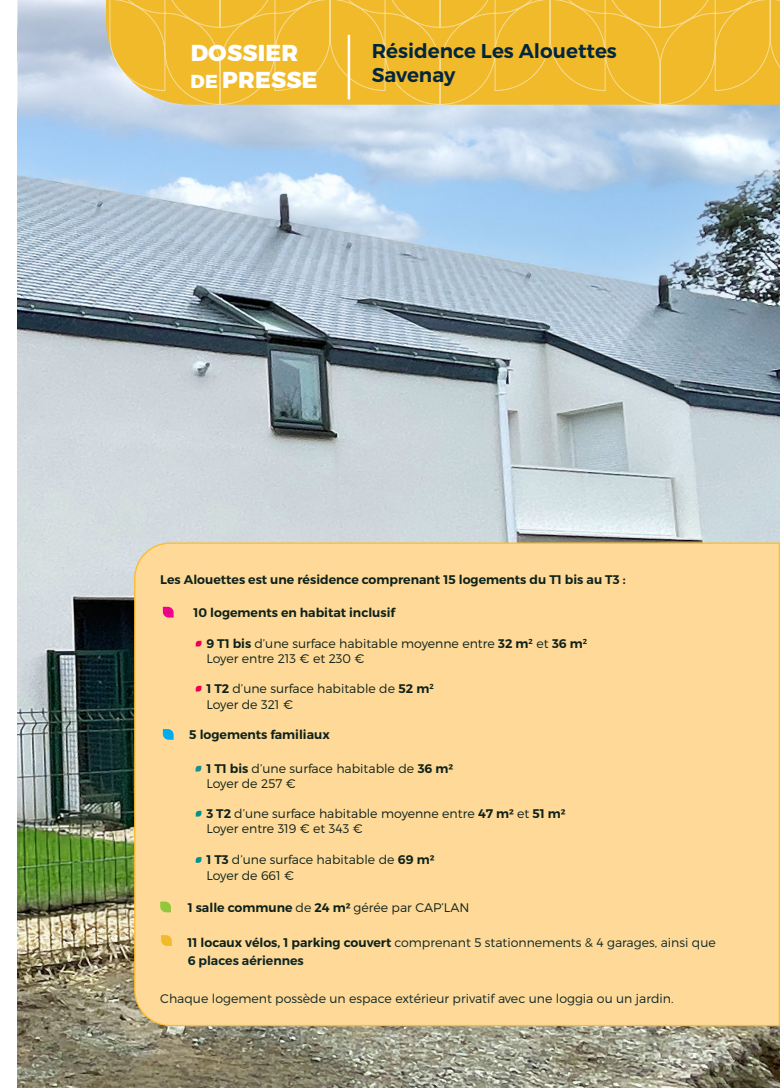
<style>
.page{position:relative;width:780px;height:1088px;background:#fff}
.page>*{position:absolute;margin:0;border:0;box-sizing:border-box;transform-origin:0 0}
.t1{font:800 23px "Montserrat";letter-spacing:.01em;color:#fff}
.t2{font:600 20px "Montserrat";color:#03263f}
.t3{font:300 12.5px/15px "Montserrat";color:#0f282e}
.t4{font:300 12.5px/18.8px "Montserrat";color:#0d2d43}
.t5{font:600 12.5px "Montserrat";color:#0f282e}
.s1{font-size:18.75px}
.s2{font-weight:600}
.s3{font-weight:300}
.s4{font-weight:600;color:#0f282e}
.s5{color:#0f282e}
</style>
<div class="page">
<img style="left:18px;top:0;width:762px;height:1088px">
<svg style="left:17px;top:0;width:1px;height:168px"></svg>
<svg style="left:109px;top:0;width:671px;height:105px;background:#efbc34"></svg>
<hr style="left:347px;top:35px;width:3px;height:64px;background:#fff">
<div style="left:133px;top:542px;width:647px;height:485px;background:#fed997"></div>
<svg style="left:196px;top:641px;width:5px;height:5px"></svg>
<svg style="left:196px;top:686px;width:5px;height:5px"></svg>
<svg style="left:196px;top:811px;width:5px;height:5px"></svg>
<svg style="left:196px;top:857px;width:5px;height:6px"></svg>
<svg style="left:163px;top:607px;width:11px;height:10px"></svg>
<svg style="left:163px;top:729px;width:11px;height:11px"></svg>
<svg style="left:195px;top:766px;width:6px;height:5px"></svg>
<svg style="left:160px;top:901px;width:11px;height:11px"></svg>
<svg style="left:161px;top:935px;width:11px;height:11px"></svg>
<p class="t1" style="left:191px;top:38px;width:109px">DOSSIER</p>
<p class="t1" style="left:191px;top:66px;width:128px"><span class="s1">DE</span> PRESSE</p>
<p class="t2" style="left:372px;top:39px;width:247px">Résidence Les Alouettes</p>
<p class="t2" style="left:372px;top:63px;width:85px">Savenay</p>
<p class="t5" style="left:160px;top:572px;width:467px">Les Alouettes est une résidence comprenant 15 logements du T1 bis au T3 :</p>
<p class="t5" style="left:193px;top:605px;width:203px">10 logements en habitat inclusif</p>
<p class="t3" style="left:206px;top:636px;width:382px"><span class="s2">9 T1 bis</span> d’une surface habitable moyenne entre <span class="s2">32 m</span><sup>2</sup> et <span class="s2">36 m</span><sup>2<br></sup>Loyer entre 213 € et 230 €</p>
<p class="t3" style="left:206px;top:680px;width:229px;line-height:16.2px"><span class="s2">1 T2</span> d’une surface habitable de <span class="s2">52 m</span><sup>2<br></sup>Loyer de 321 €</p>
<p class="t5" style="left:189px;top:727px;width:142px">5 logements familiaux</p>
<p class="t3" style="left:206px;top:761px;width:248px"><span class="s2">1 T1 bis</span> d’une surface habitable de <span class="s2">36 m²<br></span>Loyer de 257 €</p>
<p class="t3" style="left:206px;top:806px;width:361px"><span class="s2">3 T2</span> d’une surface habitable moyenne entre <span class="s2">47 m²</span> et <span class="s2">51 m²<br></span>Loyer entre 319 € et 343 €</p>
<p class="t3" style="left:206px;top:851px;width:230px;line-height:16.2px"><span class="s2">1 T3</span> d’une surface habitable de <span class="s2">69 m²<br></span>Loyer de 661 €</p>
<p class="t5" style="left:188px;top:899px;width:283px">1 salle commune <span class="s3">de</span> 24 m² <span class="s3">gérée par CAP’LAN</span></p>
<p class="t4" style="left:187px;top:932px;width:530px"><span class="s4">11 locaux vélos, 1 parking couvert</span> comprenant 5 stationnements <span class="s5">&amp;</span> 4 garages, ainsi que<br><span class="s2">6 places aériennes</span></p>
<p class="t4" style="left:160px;top:989px;width:515px">Chaque logement possède un espace extérieur privatif avec une loggia ou un jardin.</p>
</div>
